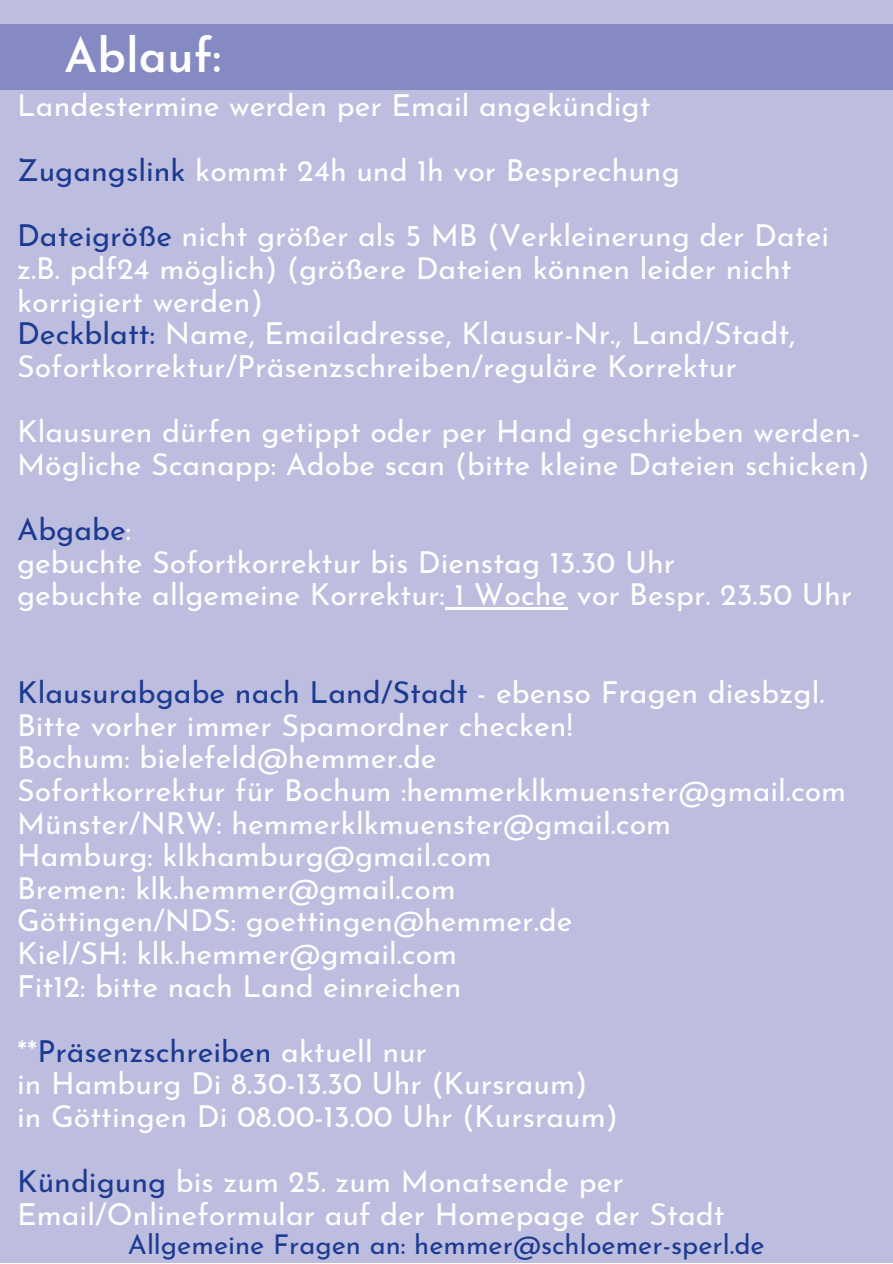
<style>
.page{position:relative;width:893px;height:1264px;background:#fff}
.page>*{position:absolute;margin:0;border:0;box-sizing:border-box;transform-origin:0 0}
.t1{font:600 47.4px "Josefin Sans";color:#fff}
.t2{font:30.3px/32.5px "Josefin Sans";color:#fff}
.t3{font:30.3px "Josefin Sans";color:#1c3a91}
.t4{font:27.3px "Josefin Sans";color:#1c3a91}
.s1{color:#1c3a91}
.s2{color:#fff}
</style>
<div class="page">
<div style="left:0;top:0;width:892px;height:1262px;background:#bdbddf"></div>
<div style="left:0;top:24px;width:892px;height:65px;background:#868ac2"></div>
<hr style="left:445px;top:607px;width:122px;height:2px;background:#fff">
<p class="t1" style="left:64px;top:37px;width:159px">Ablauf:</p>
<p class="t2" style="left:17px;top:92px;width:635px">Landestermine werden per Email angekündigt</p>
<p class="t2" style="left:17px;top:157px;width:664px"><span class="s1">Zugangslink</span> kommt 24h und 1h vor Besprechung</p>
<p class="t2" style="left:17px;top:223px;width:813px"><span class="s1">Dateigröße</span> nicht größer als 5 MB (Verkleinerung der Datei z.B. pdf24 möglich) (größere Dateien können leider nicht korrigiert werden)</p>
<p class="t2" style="left:17px;top:320px;width:779px"><span class="s1">Deckblatt:</span> Name, Emailadresse, Klausur-Nr., Land/Stadt,<br>Sofortkorrektur/Präsenzschreiben/reguläre Korrektur</p>
<p class="t2" style="left:17px;top:418px;width:853px">Klausuren dürfen getippt oder per Hand geschrieben werden-<br>Mögliche Scanapp: Adobe scan (bitte kleine Dateien schicken)</p>
<p class="t3" style="left:17px;top:517px;width:116px">Abgabe<span class="s2">:</span></p>
<p class="t2" style="left:17px;top:548px;width:659px">gebuchte Sofortkorrektur bis Dienstag 13.30 Uhr</p>
<p class="t2" style="left:17px;top:581px;width:836px">gebuchte allgemeine Korrektur: 1 Woche vor Bespr. 23.50 Uhr</p>
<p class="t3" style="left:17px;top:680px;width:809px">Klausurabgabe nach Land/Stadt <span class="s2">- ebenso Fragen diesbzgl.</span></p>
<p class="t2" style="left:17px;top:711px;width:557px">Bitte vorher immer Spamordner checken!</p>
<p class="t2" style="left:17px;top:744px;width:421px">Bochum: bielefeld@hemmer.de</p>
<p class="t2" style="left:17px;top:777px;width:830px">Sofortkorrektur für Bochum :hemmerklkmuenster@gmail.com</p>
<p class="t2" style="left:17px;top:809px;width:655px">Münster/NRW: hemmerklkmuenster@gmail.com</p>
<p class="t2" style="left:17px;top:842px;width:476px">Hamburg: klkhamburg@gmail.com</p>
<p class="t2" style="left:17px;top:874px;width:440px">Bremen: klk.hemmer@gmail.com</p>
<p class="t2" style="left:17px;top:907px;width:557px">Göttingen/NDS: goettingen@hemmer.de</p>
<p class="t2" style="left:17px;top:940px;width:441px">Kiel/SH: klk.hemmer@gmail.com</p>
<p class="t2" style="left:17px;top:972px;width:446px">Fit12: bitte nach Land einreichen</p>
<p class="t3" style="left:17px;top:1039px;width:411px"><span class="s2">**</span>Präsenzschreiben <span class="s2">aktuell nur</span></p>
<p class="t2" style="left:17px;top:1070px;width:571px">in Hamburg Di 8.30-13.30 Uhr (Kursraum)</p>
<p class="t2" style="left:17px;top:1103px;width:602px">in Göttingen Di 08.00-13.00 Uhr (Kursraum)</p>
<p class="t2" style="left:17px;top:1168px;width:709px"><span class="s1">Kündigung</span> bis zum 25. zum Monatsende per<br>Email/Onlineformular auf der Homepage der Stadt</p>
<p class="t4" style="left:128px;top:1233px;width:638px">Allgemeine Fragen an: hemmer@schloemer-sperl.de</p>
</div>
